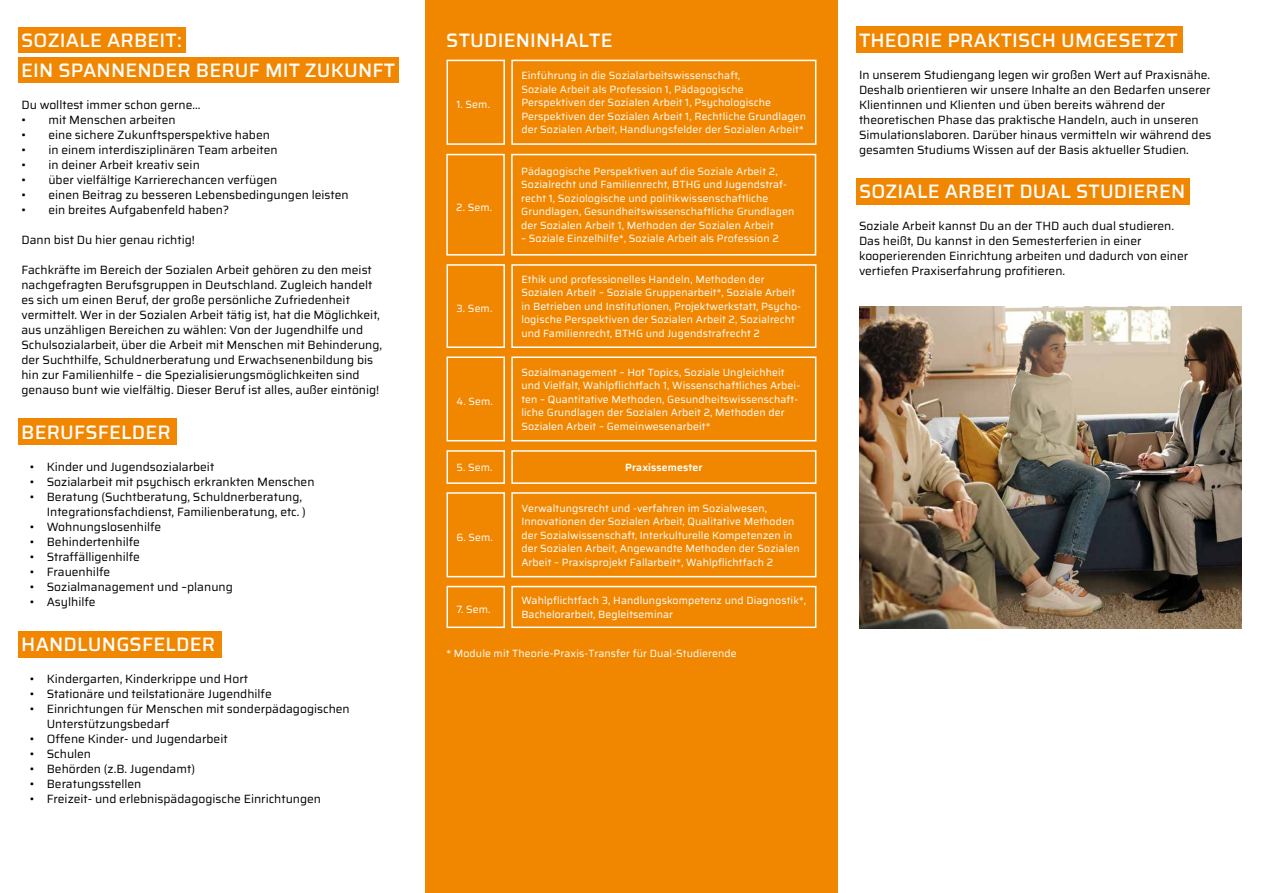
<style>
.page{position:relative;width:1263px;height:893px;background:#fff}
.page>*{position:absolute;margin:0;border:0;box-sizing:border-box;transform-origin:0 0}
.t1{font:500 19.5px/29.8px "Saira";letter-spacing:.01em;color:#fff}
.t2{font:12px/15px "Saira";color:#000}
.t3{font:10.5px/13.5px "Saira";letter-spacing:.01em;color:#fff}
.t4{font:600 10.5px "Saira";letter-spacing:.01em;color:#fff}
</style>
<div class="page">
<div style="left:18px;top:27px;width:167px;height:26px;background:#f18700"></div>
<div style="left:18px;top:57px;width:380px;height:26px;background:#f18700"></div>
<div style="left:856px;top:27px;width:326px;height:26px;background:#f18700"></div>
<div style="left:18px;top:419px;width:158px;height:26px;background:#f18700"></div>
<div style="left:425px;top:0;width:413px;height:893px;background:#f18700"></div>
<div style="left:511px;top:60px;width:305px;height:85px;border:2px solid #fff"></div>
<div style="left:446px;top:60px;width:59px;height:85px;border:2px solid #fff"></div>
<div style="left:511px;top:154px;width:305px;height:102px;border:2px solid #fff"></div>
<div style="left:446px;top:154px;width:59px;height:102px;border:2px solid #fff"></div>
<div style="left:511px;top:264px;width:305px;height:84px;border:2px solid #fff"></div>
<div style="left:446px;top:264px;width:59px;height:84px;border:2px solid #fff"></div>
<div style="left:446px;top:356px;width:59px;height:85px;border:2px solid #fff"></div>
<div style="left:511px;top:492px;width:305px;height:85px;border:2px solid #fff"></div>
<div style="left:446px;top:492px;width:59px;height:85px;border:2px solid #fff"></div>
<div style="left:511px;top:586px;width:305px;height:42px;border:2px solid #fff"></div>
<div style="left:446px;top:586px;width:59px;height:42px;border:2px solid #fff"></div>
<div style="left:511px;top:450px;width:305px;height:34px;border:2px solid #fff"></div>
<div style="left:446px;top:450px;width:59px;height:34px;border:2px solid #fff"></div>
<div style="left:511px;top:356px;width:305px;height:85px;border:2px solid #fff"></div>
<img style="left:859px;top:306px;width:383px;height:322px">
<div style="left:18px;top:631px;width:203px;height:26px;background:#f18700"></div>
<div style="left:856px;top:178px;width:333px;height:26px;background:#f18700"></div>
<h1 class="t1" style="left:21px;top:25px;width:375px">SOZIALE ARBEIT:<br>EIN SPANNENDER BERUF MIT ZUKUNFT</h1>
<h1 class="t1" style="left:859px;top:25px;width:320px">THEORIE PRAKTISCH UMGESETZT</h1>
<h1 class="t1" style="left:446px;top:25px;width:168px">STUDIENINHALTE</h1>
<p class="t3" style="left:521px;top:68px;width:286px">Einführung in die Sozialarbeitswissenschaft,<br>Soziale Arbeit als Profession 1, Pädagogische Perspektiven der Sozialen Arbeit 1, Psychologische Perspektiven der Sozialen Arbeit 1, Rechtliche Grundlagen der Sozialen Arbeit, Handlungsfelder der Sozialen Arbeit*</p>
<p class="t2" style="left:859px;top:67px;width:354px">In unserem Studiengang legen wir großen Wert auf Praxisnähe.<br>Deshalb orientieren wir unsere Inhalte an den Bedarfen unserer Klientinnen und Klienten und üben bereits während der theoretischen Phase das praktische Handeln, auch in unseren Simulationslaboren. Darüber hinaus vermitteln wir während des gesamten Studiums Wissen auf der Basis aktueller Studien.</p>
<p class="t2" style="left:21px;top:97px;width:180px">Du wolltest immer schon gerne...</p>
<p class="t2" style="left:21px;top:112px;width:156px">• mit Menschen arbeiten</p>
<p class="t2" style="left:21px;top:127px;width:250px">• eine sichere Zukunftsperspektive haben</p>
<p class="t2" style="left:21px;top:142px;width:258px">• in einem interdisziplinären Team arbeiten</p>
<p class="t2" style="left:21px;top:157px;width:180px">• in deiner Arbeit kreativ sein</p>
<p class="t2" style="left:21px;top:172px;width:257px">• über vielfältige Karrierechancen verfügen</p>
<p class="t2" style="left:21px;top:187px;width:329px">• einen Beitrag zu besseren Lebensbedingungen leisten</p>
<p class="t2" style="left:21px;top:202px;width:209px">• ein breites Aufgabenfeld haben?</p>
<p class="t2" style="left:21px;top:232px;width:175px">Dann bist Du hier genau richtig!</p>
<p class="t2" style="left:21px;top:262px;width:362px">Fachkräfte im Bereich der Sozialen Arbeit gehören zu den meist nachgefragten Berufsgruppen in Deutschland. Zugleich handelt es sich um einen Beruf, der große persönliche Zufriedenheit vermittelt. Wer in der Sozialen Arbeit tätig ist, hat die Möglichkeit, aus unzähligen Bereichen zu wählen: Von der Jugendhilfe und Schulsozialarbeit, über die Arbeit mit Menschen mit Behinderung, der Suchthilfe, Schuldnerberatung und Erwachsenenbildung bis hin zur Familienhilfe – die Spezialisierungsmöglichkeiten sind genauso bunt wie vielfältig. Dieser Beruf ist alles, außer eintönig!</p>
<p class="t3" style="left:456px;top:98px;width:35px">1. Sem.</p>
<p class="t3" style="left:521px;top:164px;width:275px">Pädagogische Perspektiven auf die Soziale Arbeit 2, Sozialrecht und Familienrecht, BTHG und Jugendstraf&shy;recht 1, Soziologische und politikwissenschaftliche Grundlagen, Gesundheitswissenschaftliche Grundlagen der Sozialen Arbeit 1, Methoden der Sozialen Arbeit</p>
<p class="t3" style="left:521px;top:232px;width:259px">– Soziale Einzelhilfe*, Soziale Arbeit als Profession 2</p>
<h1 class="t1" style="left:859px;top:176px;width:328px">SOZIALE ARBEIT DUAL STUDIEREN</h1>
<p class="t2" style="left:859px;top:218px;width:331px">Soziale Arbeit kannst Du an der THD auch dual studieren.<br>Das heißt, Du kannst in den Semesterferien in einer kooperierenden Einrichtung arbeiten und dadurch von einer vertiefen Praxiserfahrung profitieren.</p>
<p class="t3" style="left:456px;top:200px;width:37px">2. Sem.</p>
<p class="t3" style="left:521px;top:272px;width:281px">Ethik und professionelles Handeln, Methoden der Sozialen Arbeit – Soziale Gruppenarbeit*, Soziale Arbeit in Betrieben und Institutionen, Projektwerkstatt, Psycho&shy;logische Perspektiven der Sozialen Arbeit 2, Sozialrecht und Familienrecht, BTHG und Jugendstrafrecht 2</p>
<p class="t3" style="left:456px;top:301px;width:37px">3. Sem.</p>
<p class="t3" style="left:521px;top:365px;width:280px">Sozialmanagement – Hot Topics, Soziale Ungleichheit und Vielfalt, Wahlpflichtfach 1, Wissenschaftliches Arbei&shy;ten – Quantitative Methoden, Gesundheitswissenschaft&shy;liche Grundlagen der Sozialen Arbeit 2, Methoden der Sozialen Arbeit – Gemeinwesenarbeit*</p>
<p class="t3" style="left:456px;top:394px;width:38px">4. Sem.</p>
<h1 class="t1" style="left:21px;top:417px;width:151px">BERUFSFELDER</h1>
<p class="t2" style="left:30px;top:459px;width:186px">• Kinder und Jugendsozialarbeit</p>
<p class="t2" style="left:30px;top:474px;width:286px">• Sozialarbeit mit psychisch erkrankten Menschen</p>
<p class="t2" style="left:47px;top:489px;width:261px;text-indent:-17px">• Beratung (Suchtberatung, Schuldnerberatung,<br>Integrationsfachdienst, Familienberatung, etc. )</p>
<p class="t2" style="left:30px;top:519px;width:133px">• Wohnungslosenhilfe</p>
<p class="t2" style="left:30px;top:534px;width:112px">• Behindertenhilfe</p>
<p class="t2" style="left:30px;top:549px;width:112px">• Straffälligenhilfe</p>
<p class="t2" style="left:30px;top:564px;width:82px">• Frauenhilfe</p>
<p class="t2" style="left:30px;top:579px;width:205px">• Sozialmanagement und –planung</p>
<p class="t2" style="left:30px;top:594px;width:67px">• Asylhilfe</p>
<h1 class="t1" style="left:21px;top:629px;width:195px">HANDLUNGSFELDER</h1>
<p class="t2" style="left:30px;top:671px;width:220px">• Kindergarten, Kinderkrippe und Hort</p>
<p class="t2" style="left:30px;top:686px;width:243px">• Stationäre und teilstationäre Jugendhilfe</p>
<p class="t2" style="left:47px;top:701px;width:304px;text-indent:-17px">• Einrichtungen für Menschen mit sonderpädagogischen<br>Unterstützungsbedarf</p>
<p class="t2" style="left:30px;top:731px;width:199px">• Offene Kinder- und Jugendarbeit</p>
<p class="t2" style="left:30px;top:746px;width:63px">• Schulen</p>
<p class="t2" style="left:30px;top:761px;width:167px">• Behörden (z.B. Jugendamt)</p>
<p class="t2" style="left:30px;top:776px;width:113px">• Beratungsstellen</p>
<p class="t2" style="left:30px;top:791px;width:293px">• Freizeit- und erlebnispädagogische Einrichtungen</p>
<p class="t3" style="left:456px;top:460px;width:38px">5. Sem.</p>
<p class="t4" style="left:625px;top:459px;width:79px">Praxissemester</p>
<p class="t3" style="left:456px;top:530px;width:38px">6. Sem.</p>
<p class="t3" style="left:456px;top:602px;width:35px">7. Sem.</p>
<p class="t3" style="left:521px;top:501px;width:280px">Verwaltungsrecht und -verfahren im Sozialwesen, Innovationen der Sozialen Arbeit, Qualitative Methoden der Sozialwissenschaft, Interkulturelle Kompetenzen in der Sozialen Arbeit, Angewandte Methoden der Sozialen Arbeit – Praxisprojekt Fallarbeit*, Wahlpflichtfach 2</p>
<p class="t3" style="left:521px;top:593px;width:286px">Wahlpflichtfach 3, Handlungskompetenz und Diagnostik*,<br>Bachelorarbeit, Begleitseminar</p>
<p class="t3" style="left:446px;top:646px;width:292px">* Module mit Theorie-Praxis-Transfer für Dual-Studierende</p>
</div>
